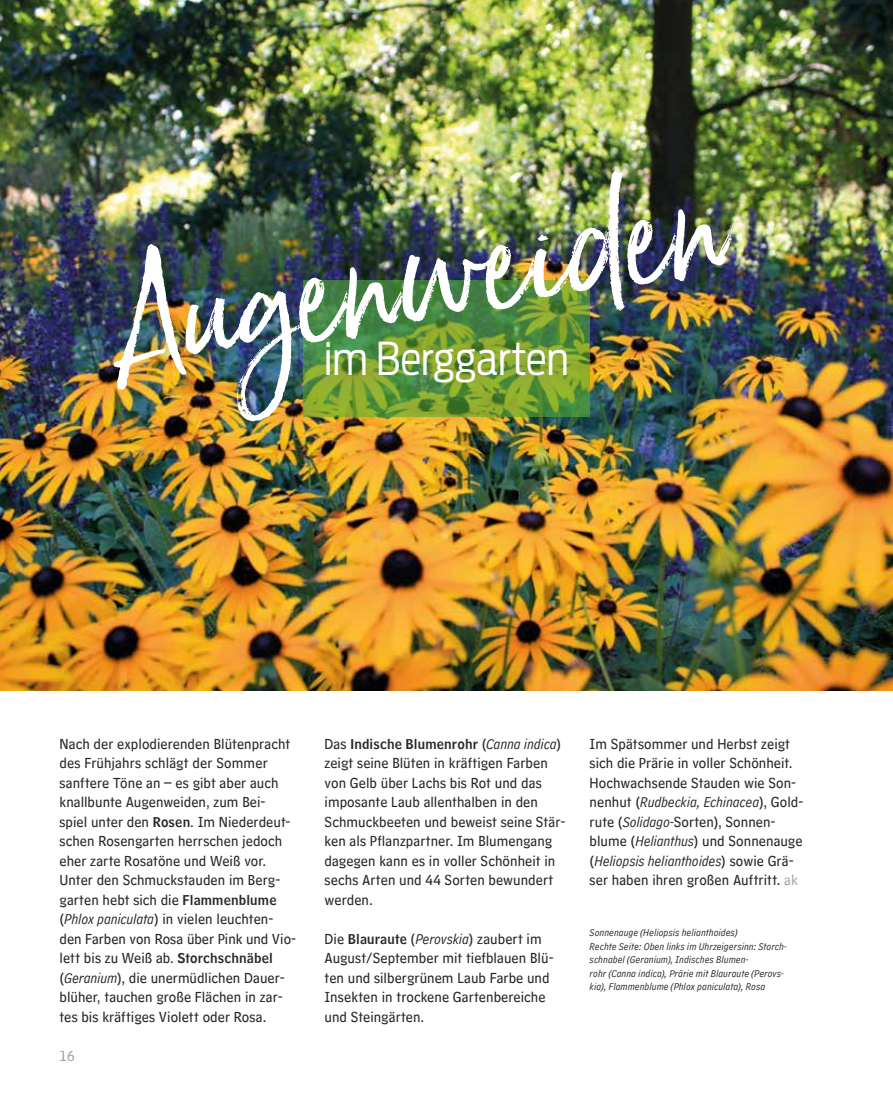
<style>
.page{position:relative;width:893px;height:1106px;background:#fff}
.page>*{position:absolute;margin:0;border:0;box-sizing:border-box;transform-origin:0 0}
.t1{font:135px "Born Ready";color:#fff}
.t2{font:300 45px "Antenna Cond";letter-spacing:-.01em;color:#fff}
.t3{font:15px/19.5px "Hannover Millennial Text";letter-spacing:.005em;color:#282827}
.t4{font:italic 15px "HM Comment";letter-spacing:.005em;color:#282827}
.t5{font:15px "Hannover Millennial Text";color:#a8a8a7}
.t6{font:13.5px "Hannover Millennial Headline";letter-spacing:.01em;color:#282827}
.t7{font:italic 10.5px/13.5px "HM Comment";letter-spacing:.015em;color:#282827}
.s1{font-family:"Hannover Millennial Headline";font-size:13.5px}
.s2{font-family:"HM Comment";font-style:italic}
.s3{font-family:"Hannover Millennial Text";font-size:15px}
.s4{font-family:"HM Comment";font-style:italic;font-size:15px}
.s5{font-family:"Hannover Millennial Text";font-style:normal}
.s6{color:#a8a8a7}
</style>
<div class="page">
<img style="left:0;top:0;width:893px;height:690px">
<svg style="left:303px;top:280px;width:287px;height:137px;background:#629338"></svg>
<h1 class="t1" style="left:95px;top:248px;width:627px;rotate:-10deg">Augenweiden</h1>
<h2 class="t2" style="left:324px;top:332px;width:247px">im Berggarten</h2>
<p class="t3" style="left:60px;top:734px;width:238px">Nach der explodierenden Blütenpracht des Frühjahrs schlägt der Sommer sanftere Töne an – es gibt aber auch knallbunte Augenweiden, zum Bei&shy;spiel unter den <span class="s1">Rosen</span>. Im Niederdeut&shy;schen Rosengarten herrschen jedoch eher zarte Rosatöne und Weiß vor.<br>Unter den Schmuckstauden im Berg&shy;garten hebt sich die <span class="s1">Flammenblume </span>(<span class="s2">Phlox paniculata</span>) in vielen leuchten&shy;den Farben von Rosa über Pink und Vio&shy;lett bis zu Weiß ab. <span class="s1">Storchschnäbel </span>(<span class="s2">Geranium</span>), die unermüdlichen Dauer&shy;blüher, tauchen große Flächen in zar&shy;tes bis kräftiges Violett oder Rosa.</p>
<p class="t6" style="left:325px;top:735px;width:238px"><span class="s3">Das</span> Indische Blumenrohr <span class="s3">(</span><span class="s4">Canna indica</span><span class="s3">)</span></p>
<p class="t3" style="left:325px;top:753px;width:242px">zeigt seine Blüten in kräftigen Farben von Gelb über Lachs bis Rot und das imposante Laub allenthalben in den Schmuckbeeten und beweist seine Stär&shy;ken als Pflanzpartner. Im Blumengang dagegen kann es in voller Schönheit in sechs Arten und 44 Sorten bewundert werden.</p>
<p class="t3" style="left:325px;top:929px;width:231px">Die <span class="s1">Blauraute</span> (<span class="s2">Perovskia</span>) zaubert im August/September mit tiefblauen Blü&shy;ten und silbergrünem Laub Farbe und Insekten in trockene Gartenbereiche und Steingärten.</p>
<p class="t5" style="left:60px;top:1047px;width:16px">16</p>
<p class="t3" style="left:590px;top:734px;width:208px">Im Spätsommer und Herbst zeigt sich die Prärie in voller Schönheit.<br>Hochwachsende Stauden wie Son-</p>
<p class="t4" style="left:590px;top:793px;width:215px"><span class="s5">nenhut (</span>Rudbeckia, Echinacea<span class="s5">), Gold-</span></p>
<p class="t3" style="left:590px;top:812px;width:214px">rute (<span class="s2">Solidago-</span>Sorten), Sonnen&shy;blume (<span class="s2">Helianthus</span>) und Sonnenauge</p>
<p class="t4" style="left:590px;top:851px;width:206px"><span class="s5">(</span>Heliopsis helianthoides<span class="s5">) sowie Grä-</span></p>
<p class="t3" style="left:590px;top:870px;width:210px">ser haben ihren großen Auftritt. <span class="s6">ak</span></p>
<p class="t7" style="left:590px;top:925px;width:199px">Sonnenauge (Heliopsis helianthoides)<br>Rechte Seite: Oben links im Uhrzeigersinn: Storch&shy;schnabel (Geranium), Indisches Blumen-<br>rohr (Canna indica), Prärie mit Blauraute (Perovs&shy;kia), Flammenblume (Phlox paniculata), Rosa</p>
</div>
